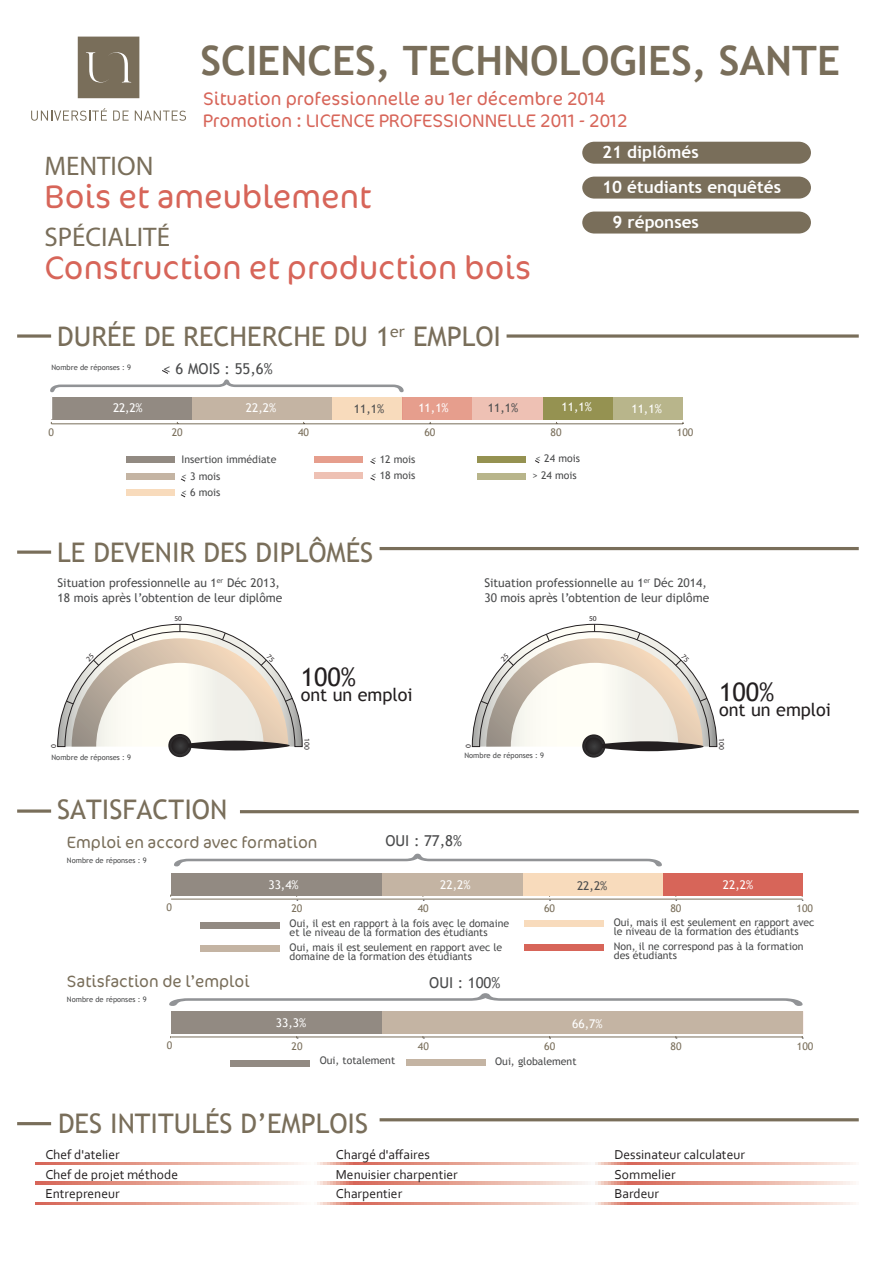
<style>
.page{position:relative;width:893px;height:1263px;background:#fff}
.page>*{position:absolute;margin:0;border:0;box-sizing:border-box;transform-origin:0 0}
.t1{font:700 40.5px "Trebuchet MS";color:#796e5a}
.t2{font:300 33px "Cocon";color:#d76559}
.t3{font:27px "Trebuchet MS";color:#796e5a}
.t4{font:27px "Myriad Pro";color:#796e5a}
.t5{font:25.5px "Trebuchet MS";color:#231f20}
.t6{font:300 18.45px "Cocon";color:#d76559}
.t7{font:18px "Trebuchet MS";color:#231f20}
.t8{font:700 17.1px "Trebuchet MS";color:#fff}
.t9{font:300 16.5px "Cocon";color:#796e5a}
.t10{font:15px "Trebuchet MS";color:#4b4c4d}
.t11{font:13.5px/19.5px "Corbel";color:#231f20}
.t12{font:12px/14.4px "Trebuchet MS";color:#4b4c4d}
.t13{font:12px "Trebuchet MS";color:#fff}
.t14{font:10.5px/9px "Trebuchet MS";color:#4b4c4d}
.t15{font:10.5px "Trebuchet MS";color:#796e5a}
.t16{font:7.5px "Trebuchet MS";color:#4b4c4d}
.t17{font:7.5px "Myriad Pro";color:#231f20}
</style>
<div class="page">
<svg style="left:582px;top:142px;width:229px;height:22px;background:#7d7360"></svg>
<svg style="left:582px;top:177px;width:229px;height:22px;background:#7e7360"></svg>
<svg style="left:582px;top:212px;width:229px;height:22px;background:#7e7461"></svg>
<svg style="left:31px;top:108px;width:76px;height:13px"></svg>
<svg style="left:113px;top:111px;width:16px;height:10px"></svg>
<svg style="left:135px;top:111px;width:51px;height:10px"></svg>
<svg style="left:78px;top:37px;width:61px;height:61px;background:#807663"></svg>
<hr style="left:51px;top:424px;width:632px;height:1px;background:#796e5a">
<div style="left:612px;top:397px;width:70px;height:22px;background:#b8b58b"></div>
<div style="left:542px;top:397px;width:70px;height:22px;background:#959251"></div>
<div style="left:472px;top:397px;width:70px;height:22px;background:#eec1b4"></div>
<div style="left:402px;top:397px;width:70px;height:22px;background:#e69e8d"></div>
<div style="left:126px;top:473px;width:49px;height:6px;background:#c4b4a3"></div>
<div style="left:126px;top:457px;width:49px;height:6px;background:#928a82"></div>
<div style="left:126px;top:489px;width:49px;height:6px;background:#f8dbbc"></div>
<div style="left:314px;top:457px;width:49px;height:6px;background:#e69e8d"></div>
<div style="left:314px;top:472px;width:49px;height:6px;background:#eec1b4"></div>
<div style="left:477px;top:473px;width:49px;height:6px;background:#b8b58b"></div>
<div style="left:477px;top:457px;width:49px;height:6px;background:#959251"></div>
<svg style="left:370px;top:477px;width:5px;height:4px"></svg>
<svg style="left:50px;top:370px;width:354px;height:54px"></svg>
<svg style="left:168px;top:734px;width:24px;height:23px"></svg>
<div style="left:171px;top:737px;width:18px;height:17px;background:#2a2829;border-radius:9px"></div>
<hr style="left:171px;top:1037px;width:632px;height:1px;background:#796e5a">
<div style="left:382px;top:1011px;width:421px;height:23px;background:#c4b4a3"></div>
<div style="left:171px;top:1011px;width:211px;height:23px;background:#928a82"></div>
<div style="left:406px;top:1059px;width:79px;height:7px;background:#c4b4a3"></div>
<div style="left:230px;top:1060px;width:80px;height:6px;background:#928a82"></div>
<svg style="left:169px;top:993px;width:634px;height:13px"></svg>
<div style="left:200px;top:922px;width:80px;height:6px;background:#928a82"></div>
<svg style="left:174px;top:854px;width:488px;height:12px"></svg>
<div style="left:200px;top:945px;width:80px;height:7px;background:#c4b4a3"></div>
<div style="left:524px;top:945px;width:80px;height:6px;background:#d76559"></div>
<div style="left:524px;top:920px;width:80px;height:7px;background:#f8dbbc"></div>
<hr style="left:171px;top:899px;width:632px;height:1px;background:#796e5a">
<div style="left:662px;top:873px;width:141px;height:23px;background:#d76559"></div>
<div style="left:522px;top:873px;width:140px;height:23px;background:#f8dbbc"></div>
<div style="left:382px;top:873px;width:140px;height:23px;background:#c4b4a3"></div>
<div style="left:171px;top:873px;width:211px;height:23px;background:#928a82"></div>
<svg style="left:36px;top:1162px;width:820px;height:3px;background:#e8aca0"></svg>
<svg style="left:36px;top:1182px;width:820px;height:2px;background:#e8aca0"></svg>
<svg style="left:36px;top:1202px;width:820px;height:3px;background:#e8aca0"></svg>
<svg style="left:507px;top:334px;width:352px;height:4px"></svg>
<hr style="left:240px;top:810px;width:619px;height:3px;background:#796e5a">
<hr style="left:380px;top:1118px;width:479px;height:3px;background:#796e5a">
<hr style="left:380px;top:547px;width:479px;height:3px;background:#796e5a">
<svg style="left:17px;top:334px;width:34px;height:4px"></svg>
<svg style="left:17px;top:809px;width:34px;height:4px"></svg>
<svg style="left:17px;top:550px;width:34px;height:4px"></svg>
<hr style="left:17px;top:1122px;width:34px;height:3px;background:#796e5a">
<svg style="left:57px;top:623px;width:246px;height:127px"></svg>
<svg style="left:472px;top:623px;width:246px;height:135px"></svg>
<h1 class="t1" style="left:201px;top:35px;width:641px">SCIENCES, TECHNOLOGIES, SANTE</h1>
<h3 class="t6" style="left:203px;top:88px;width:403px">Situation professionnelle au 1er décembre 2014</h3>
<h3 class="t6" style="left:203px;top:110px;width:426px">Promotion : LICENCE PROFESSIONNELLE 2011 - 2012</h3>
<h3 class="t4" style="left:44px;top:150px;width:110px">MENTION</h3>
<h2 class="t2" style="left:44px;top:178px;width:329px">Bois et ameublement</h2>
<h3 class="t4" style="left:44px;top:221px;width:127px">SPÉCIALITÉ</h3>
<h2 class="t2" style="left:44px;top:249px;width:488px">Construction et production bois</h2>
<h3 class="t3" style="left:57px;top:320px;width:445px">DURÉE DE RECHERCHE DU 1<sup>er</sup> EMPLOI</h3>
<p class="t16" style="left:52px;top:363px;width:81px">Nombre de réponses : 9</p>
<h3 class="t10" style="left:163px;top:359px;width:111px">&lt; 6 MOIS : 55,6%</h3>
<h3 class="t8" style="left:602px;top:141px;width:98px">21 diplômés</h3>
<h3 class="t8" style="left:602px;top:176px;width:180px">10 étudiants enquêtés</h3>
<h3 class="t8" style="left:612px;top:211px;width:88px">9 réponses</h3>
<p class="t13" style="left:113px;top:401px;width:31px">22,2%</p>
<p class="t13" style="left:246px;top:401px;width:32px">22,2%</p>
<p class="t12" style="left:354px;top:402px;width:32px">11,1%</p>
<p class="t13" style="left:418px;top:401px;width:32px">11,1%</p>
<p class="t12" style="left:488px;top:401px;width:32px">11,1%</p>
<p class="t13" style="left:562px;top:400px;width:32px">11,1%</p>
<p class="t13" style="left:631px;top:402px;width:32px">11,1%</p>
<p class="t15" style="left:48px;top:426px;width:7px">0</p>
<p class="t15" style="left:172px;top:426px;width:13px">20</p>
<p class="t15" style="left:298px;top:426px;width:13px">40</p>
<p class="t15" style="left:424px;top:426px;width:13px">60</p>
<p class="t15" style="left:551px;top:426px;width:13px">80</p>
<p class="t15" style="left:677px;top:426px;width:18px">100</p>
<p class="t14" style="left:181px;top:454px;width:97px">Insertion immédiate</p>
<p class="t14" style="left:181px;top:488px;width:40px">&lt; 6 mois</p>
<p class="t14" style="left:371px;top:451px;width:46px;line-height:16.5px">&lt; 12 mois &lt; 18 mois</p>
<p class="t14" style="left:535px;top:454px;width:46px">&lt; 24 mois</p>
<p class="t14" style="left:181px;top:472px;width:40px">&lt; 3 mois</p>
<p class="t14" style="left:532px;top:470px;width:46px">&gt; 24 mois</p>
<h3 class="t3" style="left:57px;top:536px;width:317px">LE DEVENIR DES DIPLÔMÉS</h3>
<p class="t12" style="left:58px;top:576px;width:226px">Situation professionnelle au 1<sup>er</sup> Déc 2013,<br>18 mois après l’obtention de leur diplôme</p>
<p class="t17" style="left:174px;top:614px;width:9px">50</p>
<p class="t12" style="left:484px;top:576px;width:226px">Situation professionnelle au 1<sup>er</sup> Déc 2014,<br>30 mois après l’obtention de leur diplôme</p>
<p class="t17" style="left:589px;top:614px;width:9px">50</p>
<h3 class="t5" style="left:301px;top:662px;width:57px">100%</h3>
<h3 class="t7" style="left:301px;top:684px;width:113px">ont un emploi</h3>
<h3 class="t5" style="left:719px;top:677px;width:57px">100%</h3>
<h3 class="t7" style="left:719px;top:699px;width:113px">ont un emploi</h3>
<p class="t17" style="left:49px;top:748px;width:5px;rotate:-90deg">0</p>
<p class="t17" style="left:312px;top:738px;width:13px;rotate:90deg">100</p>
<p class="t17" style="left:464px;top:748px;width:5px;rotate:-90deg">0</p>
<p class="t17" style="left:726px;top:738px;width:13px;rotate:90deg">100</p>
<p class="t16" style="left:52px;top:753px;width:81px">Nombre de réponses : 9</p>
<p class="t16" style="left:464px;top:750px;width:81px">Nombre de réponses : 9</p>
<h3 class="t3" style="left:57px;top:793px;width:171px">SATISFACTION</h3>
<h3 class="t9" style="left:67px;top:833px;width:252px">Emploi en accord avec formation</h3>
<p class="t16" style="left:67px;top:856px;width:81px">Nombre de réponses : 9</p>
<h3 class="t10" style="left:385px;top:832px;width:78px">OUI : 77,8%</h3>
<p class="t13" style="left:720px;top:876px;width:21px">25%</p>
<p class="t13" style="left:268px;top:877px;width:32px">33,4%</p>
<p class="t13" style="left:440px;top:877px;width:32px">22,2%</p>
<p class="t12" style="left:577px;top:879px;width:32px">22,2%</p>
<p class="t13" style="left:723px;top:877px;width:32px">22,2%</p>
<p class="t15" style="left:167px;top:901px;width:7px">0</p>
<p class="t15" style="left:291px;top:902px;width:13px">20</p>
<p class="t15" style="left:418px;top:902px;width:13px">40</p>
<p class="t15" style="left:544px;top:902px;width:13px">60</p>
<p class="t15" style="left:670px;top:902px;width:13px">80</p>
<p class="t15" style="left:797px;top:902px;width:18px">100</p>
<p class="t14" style="left:290px;top:919px;width:221px">Oui, il est en rapport à la fois avec le domaine et le niveau de la formation des étudiants</p>
<p class="t14" style="left:614px;top:918px;width:202px">Oui, mais il est seulement en rapport avec le niveau de la formation des étudiants</p>
<h3 class="t9" style="left:67px;top:972px;width:184px">Satisfaction de l’emploi</h3>
<p class="t16" style="left:67px;top:995px;width:81px">Nombre de réponses : 9</p>
<p class="t14" style="left:290px;top:943px;width:214px">Oui, mais il est seulement en rapport avec le domaine de la formation des étudiants</p>
<p class="t14" style="left:614px;top:942px;width:191px">Non, il ne correspond pas à la formation des étudiants</p>
<h3 class="t10" style="left:429px;top:973px;width:73px">OUI : 100%</h3>
<p class="t13" style="left:276px;top:1016px;width:32px">33,3%</p>
<p class="t13" style="left:572px;top:1016px;width:32px">66,7%</p>
<p class="t15" style="left:167px;top:1039px;width:7px">0</p>
<p class="t15" style="left:292px;top:1040px;width:13px">20</p>
<p class="t15" style="left:418px;top:1040px;width:13px">40</p>
<p class="t15" style="left:544px;top:1040px;width:13px">60</p>
<p class="t15" style="left:670px;top:1040px;width:13px">80</p>
<p class="t15" style="left:797px;top:1040px;width:18px">100</p>
<p class="t14" style="left:320px;top:1056px;width:77px">Oui, totalement</p>
<p class="t14" style="left:495px;top:1057px;width:83px">Oui, globalement</p>
<h3 class="t3" style="left:58px;top:1108px;width:311px">DES INTITULÉS D’EMPLOIS</h3>
<p class="t11" style="left:45px;top:1144px;width:134px">Chef d'atelier<br>Chef de projet méthode<br>Entrepreneur</p>
<p class="t11" style="left:336px;top:1144px;width:123px">Chargé d'affaires<br>Menuisier charpentier<br>Charpentier</p>
<p class="t11" style="left:614px;top:1144px;width:132px">Dessinateur calculateur<br>Sommelier<br>Bardeur</p>
</div>
